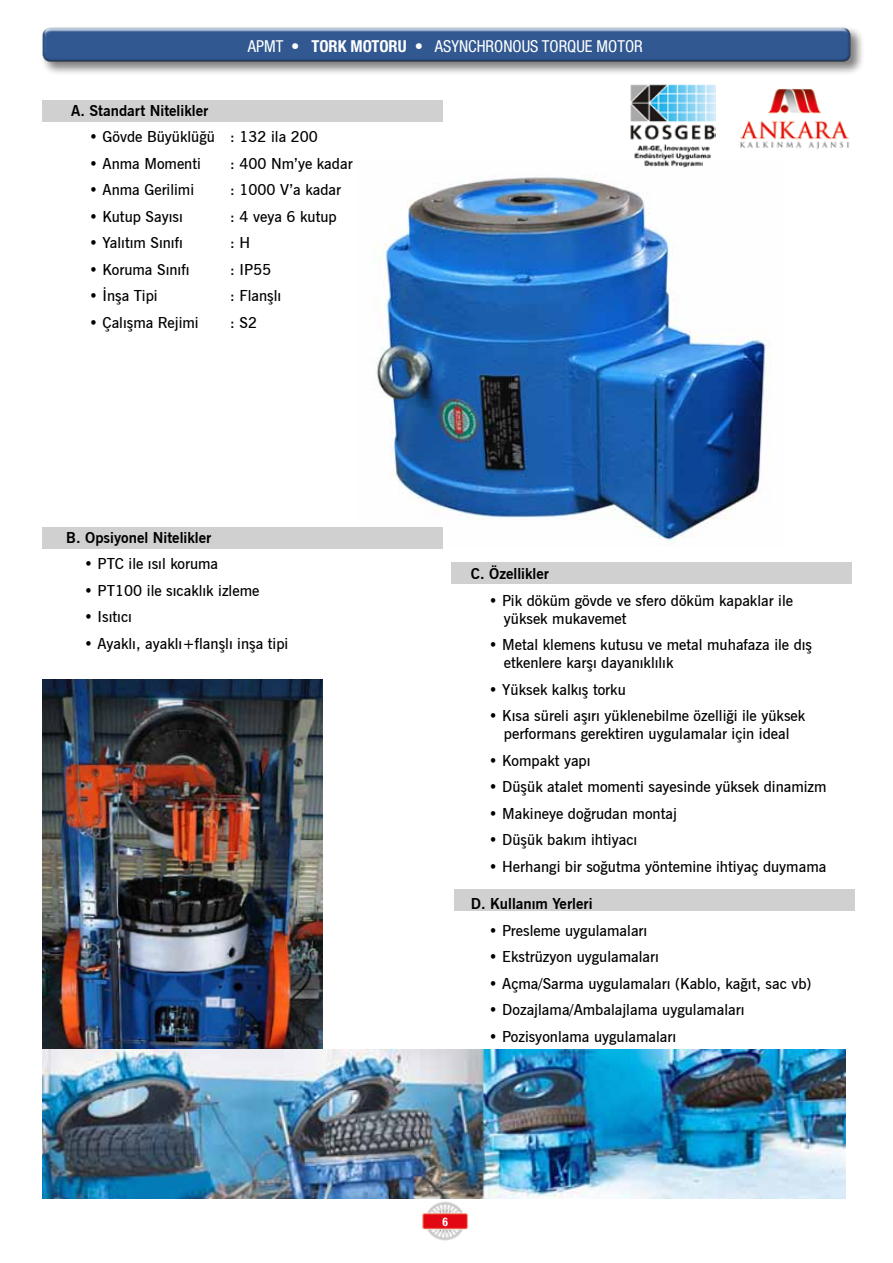
<style>
.page{position:relative;width:893px;height:1263px;background:#fff}
.page>*{position:absolute;margin:0;border:0;box-sizing:border-box;transform-origin:0 0}
.t1{font:condensed 16.5px "Helvetica Neue LT Pro";color:#fff}
.t2{font:600 15px/18px "News Gothic BT";color:#000}
.t3{font:700 15px "News Gothic BT";color:#000}
.t4{font:12px "Gothic 720 BT Bold B";color:#fff}
.s1{font-weight:700}
</style>
<div class="page">
<img style="left:372px;top:175px;width:399px;height:366px">
<div style="left:42px;top:100px;width:401px;height:21px;background:#d0d0d0"></div>
<div style="left:452px;top:562px;width:400px;height:22px;background:#d0d0d0"></div>
<div style="left:454px;top:890px;width:400px;height:21px;background:#d0d0d0"></div>
<div style="left:40px;top:25px;width:825px;height:51px;background:#000;opacity:.5"></div>
<div style="left:42px;top:25px;width:810px;height:29px;background:#fff;opacity:.75"></div>
<div style="left:42px;top:28px;width:810px;height:35px;background:#000;opacity:.75"></div>
<div style="left:42px;top:527px;width:401px;height:22px;background:#d0d0d0"></div>
<img style="left:420px;top:1198px;width:51px;height:43px">
<img style="left:42px;top:679px;width:281px;height:371px">
<img style="left:42px;top:1050px;width:803px;height:148px">
<img style="left:739px;top:88px;width:110px;height:61px">
<img style="left:630px;top:84px;width:85px;height:84px">
<p class="t1" style="left:248px;top:37px;width:396px">APMT <span class="s1">• TORK MOTORU •</span> ASYNCHRONOUS TORQUE MOTOR</p>
<p class="t3" style="left:71px;top:101px;width:139px">A. Standart Nitelikler</p>
<p class="t2" style="left:89px;top:128px;width:230px">• Gövde Büyüklüğü : 132 ila 200</p>
<p class="t2" style="left:89px;top:154px;width:113px">• Anma Momenti</p>
<p class="t2" style="left:230px;top:154px;width:124px">: 400 Nm’ye kadar</p>
<p class="t2" style="left:89px;top:181px;width:106px">• Anma Gerilimi</p>
<p class="t2" style="left:230px;top:181px;width:113px">: 1000 V’a kadar</p>
<p class="t2" style="left:89px;top:207px;width:95px">• Kutup Sayısı</p>
<p class="t2" style="left:230px;top:207px;width:108px">: 4 veya 6 kutup</p>
<p class="t2" style="left:89px;top:234px;width:95px">• Yalıtım Sınıfı</p>
<p class="t2" style="left:230px;top:234px;width:21px">: H</p>
<p class="t2" style="left:89px;top:260px;width:102px">• Koruma Sınıfı</p>
<p class="t2" style="left:230px;top:260px;width:43px">: IP55</p>
<p class="t2" style="left:89px;top:287px;width:70px">• İnşa Tipi</p>
<p class="t2" style="left:230px;top:287px;width:53px">: Flanşlı</p>
<p class="t2" style="left:89px;top:313px;width:111px">• Çalışma Rejimi</p>
<p class="t2" style="left:230px;top:313px;width:28px">: S2</p>
<p class="t3" style="left:66px;top:528px;width:147px">B. Opsiyonel Nitelikler</p>
<p class="t2" style="left:84px;top:555px;width:135px">• PTC ile ısıl koruma</p>
<p class="t2" style="left:84px;top:581px;width:177px">• PT100 ile sıcaklık izleme</p>
<p class="t2" style="left:84px;top:608px;width:49px">• Isıtıcı</p>
<p class="t2" style="left:84px;top:634px;width:206px">• Ayaklı, ayaklı+flanşlı inşa tipi</p>
<p class="t3" style="left:471px;top:565px;width:80px">C. Özellikler</p>
<p class="t2" style="left:504px;top:591px;width:291px;text-indent:-15px">• Pik döküm gövde ve sfero döküm kapaklar ile yüksek mukavemet</p>
<p class="t2" style="left:504px;top:636px;width:310px;text-indent:-15px">• Metal klemens kutusu ve metal muhafaza ile dış etkenlere karşı dayanıklılık</p>
<p class="t2" style="left:489px;top:680px;width:138px">• Yüksek kalkış torku</p>
<p class="t2" style="left:489px;top:707px;width:318px;text-align:center">• Kısa süreli aşırı yüklenebilme özelliği ile yüksek performans gerektiren uygulamalar için ideal</p>
<p class="t2" style="left:489px;top:751px;width:103px">• Kompakt yapı</p>
<p class="t2" style="left:489px;top:778px;width:339px">• Düşük atalet momenti sayesinde yüksek dinamizm</p>
<p class="t2" style="left:489px;top:804px;width:190px">• Makineye doğrudan montaj</p>
<p class="t2" style="left:489px;top:831px;width:150px">• Düşük bakım ihtiyacı</p>
<p class="t2" style="left:489px;top:857px;width:339px">• Herhangi bir soğutma yöntemine ihtiyaç duymama</p>
<p class="t3" style="left:471px;top:895px;width:123px">D. Kullanım Yerleri</p>
<p class="t2" style="left:489px;top:921px;width:160px">• Presleme uygulamaları</p>
<p class="t2" style="left:489px;top:948px;width:172px">• Ekstrüzyon uygulamaları</p>
<p class="t2" style="left:489px;top:974px;width:324px">• Açma/Sarma uygulamaları (Kablo, kağıt, sac vb)</p>
<p class="t2" style="left:489px;top:1001px;width:257px">• Dozajlama/Ambalajlama uygulamaları</p>
<p class="t2" style="left:489px;top:1027px;width:189px">• Pozisyonlama uygulamaları</p>
<p class="t4" style="left:442px;top:1214px;width:8px">6</p>
</div>
